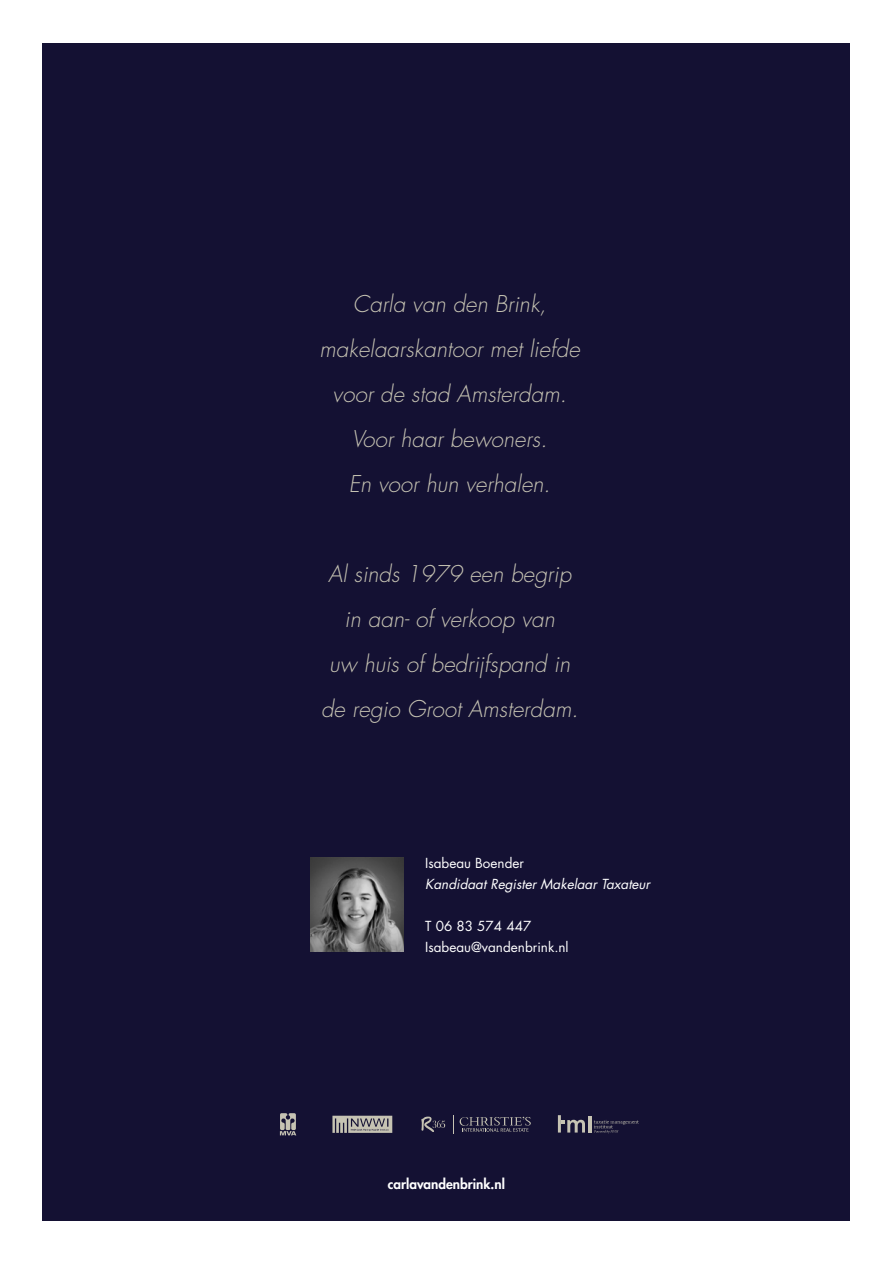
<style>
.page{position:relative;width:893px;height:1263px;background:#fff}
.page>*{position:absolute;margin:0;border:0;box-sizing:border-box;transform-origin:0 0}
.t1{font:italic 300 22.5px/45px "Futura Std";color:#c6c3b3;text-align:center}
.t2{font:13.5px/21px "Futura Std";color:#fff}
.t3{font:italic 13.5px "Futura Std";color:#fff}
.t4{font:800 13.5px "Futura Std";color:#fff}
</style>
<div class="page">
<div style="left:43px;top:43px;width:807px;height:1177px;background:#141133"></div>
<img style="left:311px;top:858px;width:93px;height:93px">
<svg style="left:280px;top:1113px;width:16px;height:22px"></svg>
<svg style="left:332px;top:1116px;width:60px;height:17px"></svg>
<svg style="left:421px;top:1116px;width:24px;height:16px"></svg>
<svg style="left:460px;top:1117px;width:71px;height:15px"></svg>
<svg style="left:453px;top:1115px;width:1px;height:18px"></svg>
<svg style="left:558px;top:1115px;width:81px;height:18px"></svg>
<p class="t1" style="left:319px;top:282px;width:262px">Carla van den Brink, makelaarskantoor met liefde voor de stad Amsterdam.<br>Voor haar bewoners.<br>En voor hun verhalen.</p>
<p class="t1" style="left:321px;top:552px;width:259px">Al sinds 1979 een begrip in aan- of verkoop van<br>uw huis of bedrijfspand in de regio Groot Amsterdam.</p>
<p class="t2" style="left:425px;top:852px;width:100px">Isabeau Boender</p>
<p class="t3" style="left:425px;top:875px;width:229px">Kandidaat Register Makelaar Taxateur</p>
<p class="t2" style="left:425px;top:915px;width:145px">T 06 83 574 447<br>Isabeau@vandenbrink.nl</p>
<p class="t4" style="left:388px;top:1175px;width:119px">carlavandenbrink.nl</p>
</div>
